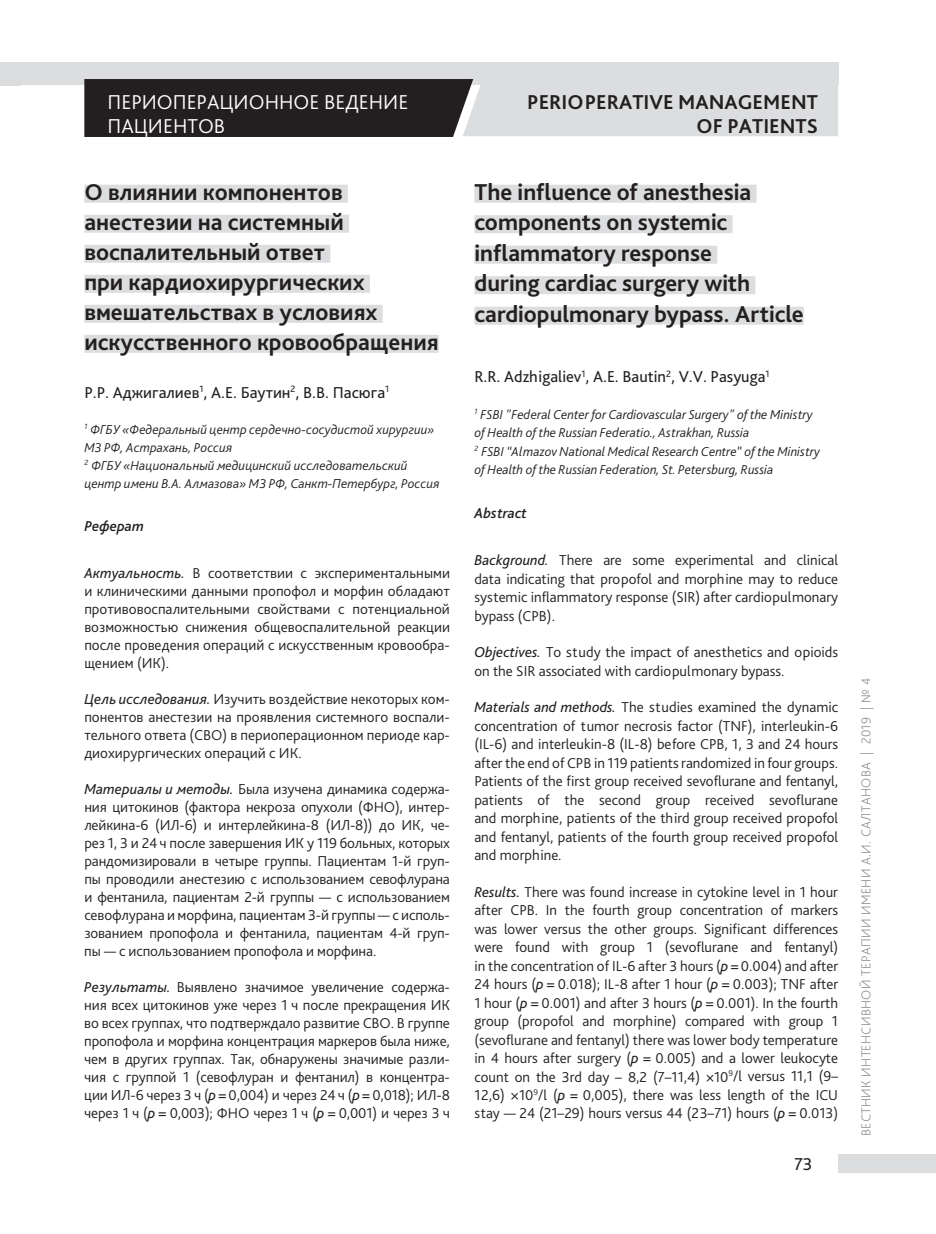
<style>
.page{position:relative;width:936px;height:1234px;background:#fff}
.page>*{position:absolute;margin:0;border:0;box-sizing:border-box;transform-origin:0 0}
.t1{font:700 24px/30px "Bliss Pro";color:#231f20}
.t2{font:700 21px/24px "Bliss Pro";color:#231f20;text-align:right}
.t3{font:300 21px/24px "Bliss Pro";color:#fff}
.t4{font:18px "Bliss Pro";color:#231f20}
.t5{font:16.5px "Bliss Pro";color:#231f20}
.t6{font:300 15px/18px "Bliss Pro";color:#231f20;text-align:justify}
.t7{font:italic 500 15px "Bliss Pro";color:#231f20}
.t8{font:italic 300 13.5px/18px "Bliss Pro";color:#231f20}
.t9{font:200 13.5px "Bliss Pro";letter-spacing:.025em;color:#808285}
.s1{font-weight:400;font-style:italic}
</style>
<div class="page">
<div style="left:838px;top:1154px;width:97px;height:18px;background:#dcdddf"></div>
<div style="left:0;top:62px;width:838px;height:22px;background:#dcdddf"></div>
<svg style="left:84px;top:79px;width:754px;height:58px;background:#7f7e7f"></svg>
<div style="left:84px;top:185px;width:264px;height:18px;background:#dcdddf"></div>
<div style="left:84px;top:215px;width:265px;height:18px;background:#dcdddf"></div>
<div style="left:84px;top:245px;width:246px;height:18px;background:#dcdddf"></div>
<div style="left:84px;top:275px;width:286px;height:18px;background:#dcdddf"></div>
<div style="left:84px;top:305px;width:298px;height:18px;background:#dcdddf"></div>
<div style="left:84px;top:335px;width:355px;height:18px;background:#dcdddf"></div>
<div style="left:474px;top:185px;width:282px;height:18px;background:#dcdddf"></div>
<div style="left:474px;top:215px;width:258px;height:18px;background:#dcdddf"></div>
<div style="left:474px;top:246px;width:243px;height:18px;background:#dcdddf"></div>
<div style="left:474px;top:276px;width:281px;height:18px;background:#dcdddf"></div>
<div style="left:474px;top:306px;width:329px;height:18px;background:#dcdddf"></div>
<h2 class="t3" style="left:107px;top:89px;width:302px">ПЕРИОПЕРАЦИОННОЕ ВЕДЕНИЕ<br>ПАЦИЕНТОВ</h2>
<h1 class="t1" style="left:84px;top:176px;width:356px">О влиянии компонентов анестезии на системный воспалительный ответ<br>при кардиохирургических вмешательствах в условиях искусственного кровообращения</h1>
<p class="t5" style="left:84px;top:382px;width:306px">Р.Р. Аджигалиев<sup>1</sup>, А.Е. Баутин<sup>2</sup>, В.В. Пасюга<sup>1</sup></p>
<p class="t8" style="left:84px;top:420px;width:357px"><sup>1</sup> ФГБУ «Федеральный центр сердечно-сосудистой хирургии» МЗ РФ, Астрахань, Россия<br><sup>2</sup> ФГБУ «Национальный медицинский исследовательский центр имени В.А. Алмазова» МЗ РФ, Санкт-Петербург, Россия</p>
<p class="t7" style="left:84px;top:517px;width:61px">Реферат</p>
<p class="t6" style="left:84px;top:563px;width:367px;text-align:left"><span class="s1">Актуальность.</span> В соответствии с экспериментальными и клиническими данными пропофол и морфин обладают противовоспалительными свойствами с потенциальной возможностью снижения общевоспалительной реакции после проведения операций с искусственным кровообра&shy;щением (ИК).</p>
<p class="t6" style="left:84px;top:689px;width:367px"><span class="s1">Цель исследования.</span> Изучить воздействие некоторых ком&shy;понентов анестезии на проявления системного воспали&shy;тельного ответа (СВО) в периоперационном периоде кар&shy;диохирургических операций с ИК.</p>
<p class="t6" style="left:84px;top:779px;width:367px"><span class="s1">Материалы и методы.</span> Была изучена динамика содержа&shy;ния цитокинов (фактора некроза опухоли (ФНО), интер&shy;лейкина-6 (ИЛ-6) и интерлейкина-8 (ИЛ-8)) до ИК, че&shy;рез 1, 3 и 24 ч после завершения ИК у 119 больных, которых рандомизировали в четыре группы. Пациентам 1-й груп&shy;пы проводили анестезию с использованием севофлурана и фентанила, пациентам 2-й группы — с использованием севофлурана и морфина, пациентам 3-й группы — с исполь&shy;зованием пропофола и фентанила, пациентам 4-й груп&shy;пы — с использованием пропофола и морфина.</p>
<p class="t6" style="left:84px;top:977px;width:367px"><span class="s1">Результаты.</span> Выявлено значимое увеличение содержа&shy;ния всех цитокинов уже через 1 ч после прекращения ИК во всех группах, что подтверждало развитие СВО. В группе пропофола и морфина концентрация маркеров была ниже, чем в других группах. Так, обнаружены значимые разли&shy;чия с группой 1 (севофлуран и фентанил) в концентра&shy;ции ИЛ-6 через 3 ч (<span class="s1">р =</span> 0,004) и через 24 ч (<span class="s1">р =</span> 0,018); ИЛ-8 через 1 ч (<span class="s1">р =</span> 0,003); ФНО через 1 ч (<span class="s1">р =</span> 0,001) и через 3 ч</p>
<h2 class="t2" style="left:527px;top:89px;width:292px">PERIOPERATIVE MANAGEMENT<br>OF PATIENTS</h2>
<h1 class="t1" style="left:474px;top:176px;width:331px;line-height:30.5px">The influence of anesthesia components on systemic inflammatory response<br>during cardiac surgery with cardiopulmonary bypass. Article</h1>
<p class="t5" style="left:474px;top:366px;width:297px">R.R. Adzhigaliev<sup>1</sup>, А.E. Вautin<sup>2</sup>, V.V. Рasyuga<sup>1</sup></p>
<p class="t8" style="left:474px;top:404px;width:347px;line-height:18.5px"><sup>1</sup> FSBI "Federal Center for Cardiovascular Surgery" of the Ministry of Health of the Russian Federatio., Astrakhan, Russia<br><sup>2</sup> FSBI “Almazov National Medical Research Centre” of the Ministry of Health of the Russian Federation, St. Petersburg, Russia</p>
<p class="t7" style="left:474px;top:504px;width:54px">Abstract</p>
<p class="t6" style="left:474px;top:550px;width:365px;line-height:18.5px"><span class="s1">Background.</span> There are some experimental and clinical data indicating that propofol and morphine may to reduce systemic inflammatory response (SIR) after cardiopulmonary bypass (CPB).</p>
<p class="t6" style="left:474px;top:642px;width:365px;line-height:18.5px"><span class="s1">Objectives.</span> To study the impact of anesthetics and opioids on the SIR associated with cardiopulmonary bypass.</p>
<p class="t6" style="left:474px;top:697px;width:365px;line-height:18.5px"><span class="s1">Materials and methods.</span> The studies examined the dynamic concentration of tumor necrosis factor (TNF), interleukin-6 (IL-6) and interleukin-8 (IL-8) before CPB, 1, 3 and 24 hours after the end of CPB in 119 patients randomized in four groups.<br>Patients of the first group received sevoflurane and fentanyl, patients of the second group received sevoflurane and morphine, patients of the third group received propofol and fentanyl, patients of the fourth group received propofol and morphine.</p>
<p class="t6" style="left:474px;top:881px;width:365px;line-height:18.5px"><span class="s1">Results.</span> There was found increase in cytokine level in 1 hour after CPB. In the fourth group concentration of markers was lower versus the other groups. Significant differences were found with group 1 (sevoflurane and fentanyl) in the concentration of IL-6 after 3 hours (<span class="s1">p =</span> 0.004) and after 24 hours (<span class="s1">p =</span> 0.018); IL-8 after 1 hour (<span class="s1">p =</span> 0.003); TNF after 1 hour (<span class="s1">p =</span> 0.001) and after 3 hours (<span class="s1">p =</span> 0.001). In the fourth group (propofol and morphine) compared with group 1 (sevoflurane and fentanyl) there was lower body temperature in 4 hours after surgery (<span class="s1">p =</span> 0.005) and a lower leukocyte count on the 3rd day – 8,2 (7–11,4) ×10<sup>9</sup>/l versus 11,1 (9– 12,6) ×10<sup>9</sup>/l (<span class="s1">p =</span> 0,005), there was less length of the ICU stay — 24 (21–29) hours versus 44 (23–71) hours (<span class="s1">p =</span> 0.013)</p>
<p class="t4" style="left:794px;top:1152px;width:20px">73</p>
<p class="t9" style="left:857px;top:1136px;width:460px;rotate:-90deg">ВЕСТНИК ИНТЕНСИВНОЙ ТЕРАПИИ ИМЕНИ А.И. САЛТАНОВА | 2019 | № 4</p>
</div>
